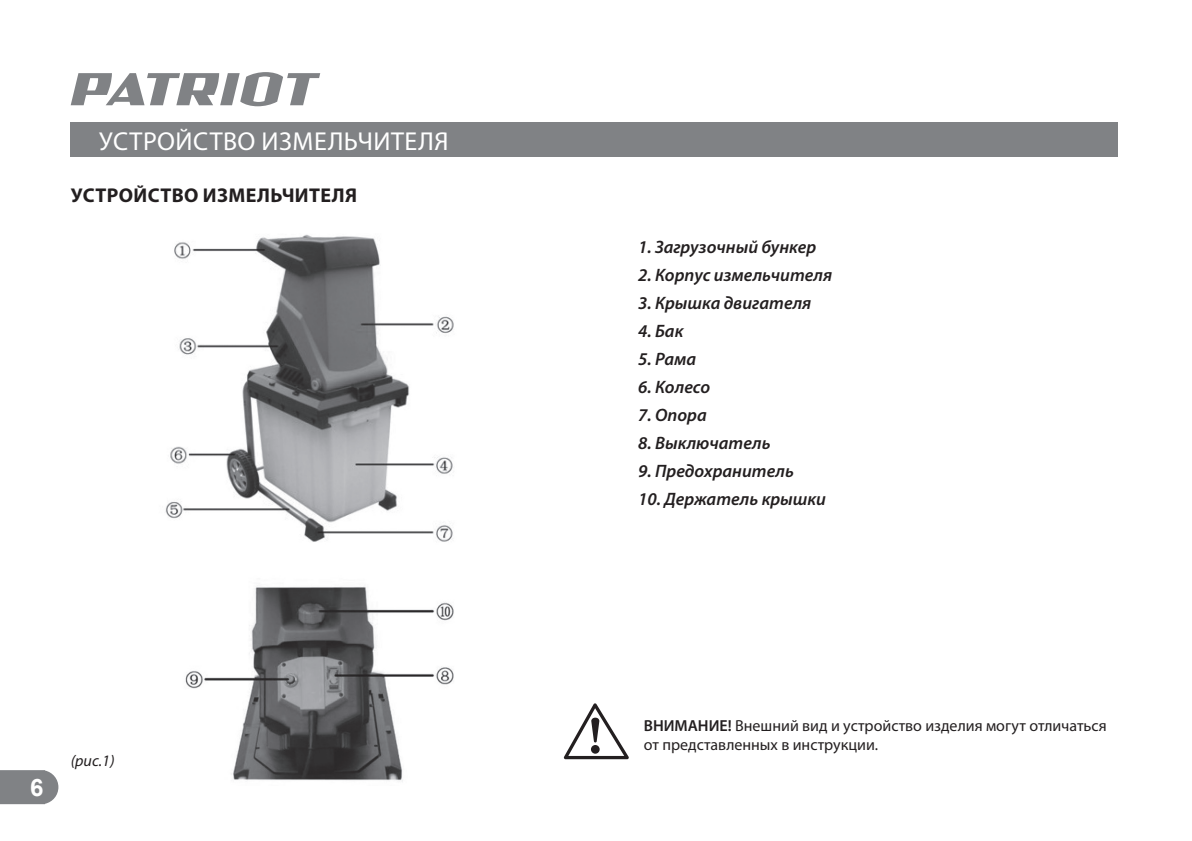
<style>
.page{position:relative;width:1192px;height:841px;background:#fff}
.page>*{position:absolute;margin:0;border:0;box-sizing:border-box;transform-origin:0 0}
.t1{font:26px "Myriad Pro";letter-spacing:.02em;color:#fff}
.t2{font:700 24px "Arial";color:#fff}
.t3{font:700 20px "Myriad Pro";letter-spacing:.02em;color:#231f20}
.t4{font:italic 600 18px "Myriad Pro";color:#231f20}
.t5{font:16px/19.2px "Myriad Pro";color:#231f20}
.t6{font:italic 16px "Myriad Pro";color:#231f20}
.s1{font-weight:600}
</style>
<div class="page">
<svg style="left:0;top:770px;width:58px;height:34px"></svg>
<div style="left:71px;top:123px;width:1046px;height:34px;background:#808285"></div>
<svg style="left:71px;top:72px;width:249px;height:34px"></svg>
<img style="left:165px;top:234px;width:289px;height:548px">
<svg style="left:563px;top:703px;width:66px;height:56px"></svg>
<h1 class="t1" style="left:99px;top:125px;width:351px">УСТРОЙСТВО ИЗМЕЛЬЧИТЕЛЯ</h1>
<p class="t3" style="left:71px;top:182px;width:288px">УСТРОЙСТВО ИЗМЕЛЬЧИТЕЛЯ</p>
<h2 class="t2" style="left:30px;top:770px;width:15px">6</h2>
<p class="t6" style="left:71px;top:751px;width:45px">(рис.1)</p>
<p class="t4" style="left:638px;top:236px;width:179px">1. Загрузочный бункер</p>
<p class="t4" style="left:638px;top:264px;width:196px">2. Корпус измельчителя</p>
<p class="t4" style="left:638px;top:292px;width:175px">3. Крышка двигателя</p>
<p class="t4" style="left:638px;top:320px;width:47px">4. Бак</p>
<p class="t4" style="left:638px;top:348px;width:60px">5. Рама</p>
<p class="t4" style="left:638px;top:376px;width:74px">6. Колесо</p>
<p class="t4" style="left:638px;top:404px;width:70px">7. Опора</p>
<p class="t4" style="left:638px;top:432px;width:134px">8. Выключатель</p>
<p class="t4" style="left:638px;top:460px;width:157px">9. Предохранитель</p>
<p class="t4" style="left:638px;top:488px;width:189px">10. Держатель крышки</p>
<p class="t5" style="left:644px;top:716px;width:464px"><span class="s1">ВНИМАНИЕ!</span> Внешний вид и устройство изделия могут отличаться от представленных в инструкции.</p>
</div>
